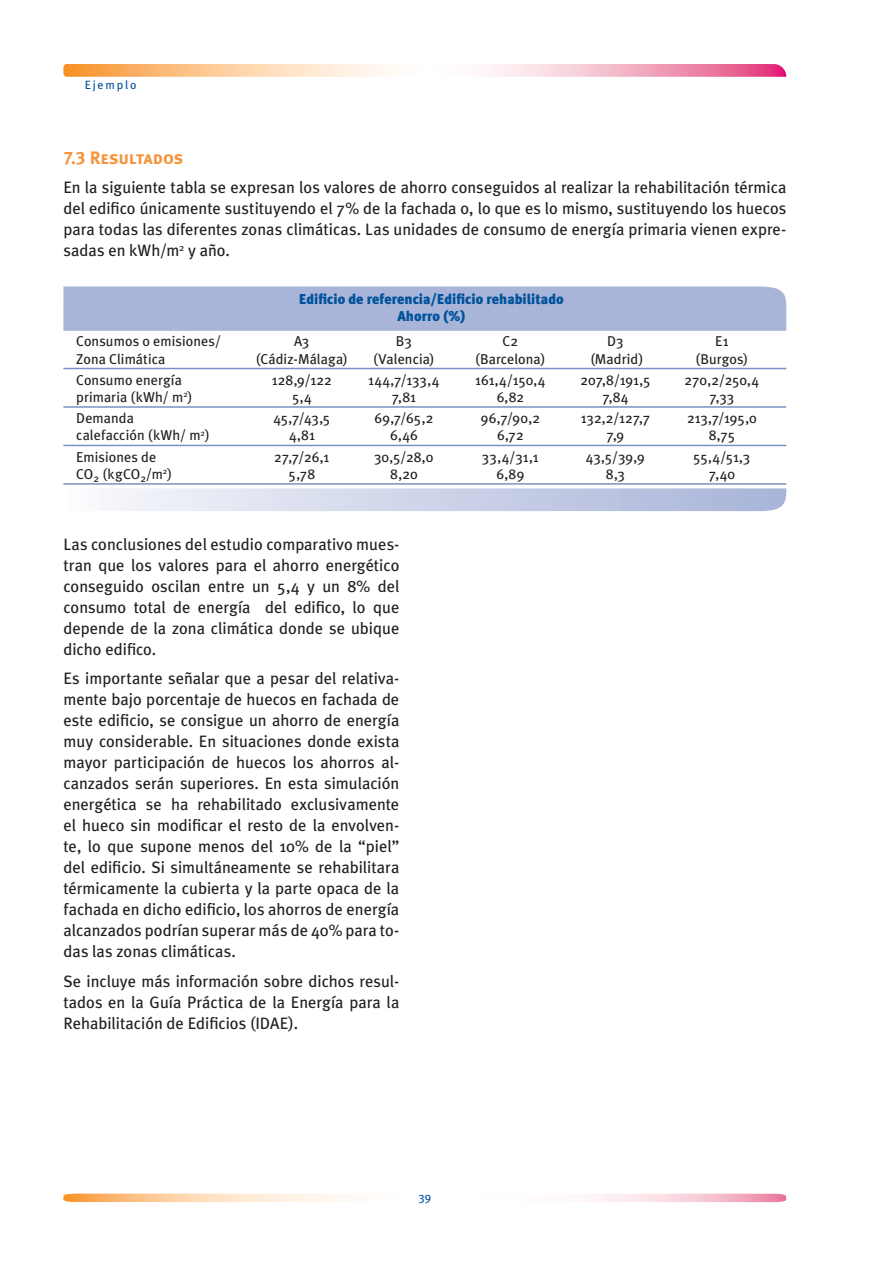
<style>
.page{position:relative;width:892px;height:1264px;background:#fff}
.page>*{position:absolute;margin:0;border:0;box-sizing:border-box;transform-origin:0 0}
.t1{font:18px "Meta Plus Bold Caps";letter-spacing:-.015em;color:#f79239}
.t2{font:16.5px/21px "Meta Plus";color:#231f20;text-align:justify}
.t3{font:14.25px "Meta Plus";letter-spacing:.005em;color:#231f20}
.t4{font:900 14.25px/17.1px "Meta Plus";color:#00529b;text-align:center}
.t5{font:12px "Meta Plus";letter-spacing:.15em;color:#00529b}
</style>
<div class="page">
<svg style="left:63px;top:64px;width:723px;height:13px"></svg>
<svg style="left:590px;top:1193px;width:196px;height:9px"></svg>
<svg style="left:63px;top:1193px;width:289px;height:9px;background:#fdd9b5"></svg>
<svg style="left:112px;top:488px;width:675px;height:23px;background:#ced4e8"></svg>
<div style="left:63px;top:286px;width:723px;height:45px;background:#a8b5d8"></div>
<hr style="left:63px;top:368px;width:723px;height:1px;background:#7b91c3">
<hr style="left:63px;top:406px;width:723px;height:2px;background:#7b91c3">
<hr style="left:63px;top:445px;width:723px;height:1px;background:#7b91c3">
<hr style="left:63px;top:483px;width:723px;height:1px;background:#7b91c3">
<p class="t5" style="left:85px;top:79px;width:53px">Ejemplo</p>
<p class="t1" style="left:63px;top:147px;width:122px">7.3 Resultados</p>
<p class="t2" style="left:63px;top:178px;width:724px">En la siguiente tabla se expresan los valores de ahorro conseguidos al realizar la rehabilitación térmica del edifico únicamente sustituyendo el 7% de la fachada o, lo que es lo mismo, sustituyendo los huecos para todas las diferentes zonas climáticas. Las unidades de consumo de energía primaria vienen expre&shy;sadas en kWh/m<sup>2</sup> y año.</p>
<p class="t4" style="left:299px;top:290px;width:266px">Edificio de referencia/Edificio rehabilitado<br>Ahorro (%)</p>
<p class="t3" style="left:76px;top:334px;width:147px">Consumos o emisiones/</p>
<p class="t3" style="left:294px;top:334px;width:17px">A3</p>
<p class="t3" style="left:396px;top:334px;width:18px">B3</p>
<p class="t3" style="left:502px;top:334px;width:17px">C2</p>
<p class="t3" style="left:607px;top:334px;width:18px">D3</p>
<p class="t3" style="left:715px;top:334px;width:15px">E1</p>
<p class="t3" style="left:76px;top:351px;width:91px">Zona Climática</p>
<p class="t3" style="left:256px;top:351px;width:93px">(Cádiz-Málaga)</p>
<p class="t3" style="left:373px;top:351px;width:63px">(Valencia)</p>
<p class="t3" style="left:475px;top:351px;width:72px">(Barcelona)</p>
<p class="t3" style="left:590px;top:351px;width:55px">(Madrid)</p>
<p class="t3" style="left:696px;top:351px;width:54px">(Burgos)</p>
<p class="t3" style="left:76px;top:373px;width:107px">Consumo energía</p>
<p class="t3" style="left:272px;top:373px;width:61px">128,9/122</p>
<p class="t3" style="left:368px;top:373px;width:73px">144,7/133,4</p>
<p class="t3" style="left:475px;top:373px;width:72px">161,4/150,4</p>
<p class="t3" style="left:580px;top:373px;width:72px">207,8/191,5</p>
<p class="t3" style="left:685px;top:373px;width:76px">270,2/250,4</p>
<p class="t3" style="left:76px;top:390px;width:118px">primaria (kWh/ m<sup>2</sup>)</p>
<p class="t3" style="left:292px;top:390px;width:21px">5,4</p>
<p class="t3" style="left:392px;top:390px;width:26px">7,81</p>
<p class="t3" style="left:497px;top:390px;width:29px">6,82</p>
<p class="t3" style="left:602px;top:390px;width:28px">7,84</p>
<p class="t3" style="left:709px;top:390px;width:27px">7,33</p>
<p class="t3" style="left:76px;top:411px;width:59px">Demanda</p>
<p class="t3" style="left:273px;top:411px;width:59px">45,7/43,5</p>
<p class="t3" style="left:375px;top:411px;width:60px">69,7/65,2</p>
<p class="t3" style="left:481px;top:411px;width:61px">96,7/90,2</p>
<p class="t3" style="left:581px;top:411px;width:71px">132,2/127,7</p>
<p class="t3" style="left:687px;top:411px;width:71px">213,7/195,0</p>
<p class="t3" style="left:76px;top:428px;width:135px">calefacción (kWh/ m<sup>2</sup>)</p>
<p class="t3" style="left:289px;top:428px;width:27px">4,81</p>
<p class="t3" style="left:390px;top:428px;width:29px">6,46</p>
<p class="t3" style="left:497px;top:428px;width:28px">6,72</p>
<p class="t3" style="left:607px;top:428px;width:19px">7,9</p>
<p class="t3" style="left:709px;top:428px;width:28px">8,75</p>
<p class="t3" style="left:76px;top:450px;width:82px">Emisiones de</p>
<p class="t3" style="left:274px;top:450px;width:57px">27,7/26,1</p>
<p class="t3" style="left:374px;top:450px;width:61px">30,5/28,0</p>
<p class="t3" style="left:482px;top:450px;width:58px">33,4/31,1</p>
<p class="t3" style="left:586px;top:450px;width:60px">43,5/39,9</p>
<p class="t3" style="left:693px;top:450px;width:59px">55,4/51,3</p>
<p class="t3" style="left:76px;top:467px;width:97px">CO<sub>2</sub> (kgCO<sub>2</sub>/m<sup>2</sup>)</p>
<p class="t3" style="left:289px;top:467px;width:28px">5,78</p>
<p class="t3" style="left:390px;top:467px;width:29px">8,20</p>
<p class="t3" style="left:497px;top:467px;width:29px">6,89</p>
<p class="t3" style="left:606px;top:467px;width:21px">8,3</p>
<p class="t3" style="left:709px;top:467px;width:28px">7,40</p>
<p class="t2" style="left:63px;top:534px;width:338px">Las conclusiones del estudio comparativo mues&shy;tran que los valores para el ahorro energético conseguido oscilan entre un 5,4 y un 8% del consumo total de energía del edifico, lo que depende de la zona climática donde se ubique dicho edifico.</p>
<p class="t2" style="left:63px;top:668px;width:338px">Es importante señalar que a pesar del relativa&shy;mente bajo porcentaje de huecos en fachada de este edificio, se consigue un ahorro de energía muy considerable. En situaciones donde exista mayor participación de huecos los ahorros al&shy;canzados serán superiores. En esta simulación energética se ha rehabilitado exclusivamente el hueco sin modificar el resto de la envolven&shy;te, lo que supone menos del 10% de la “piel” del edificio. Si simultáneamente se rehabilitara térmicamente la cubierta y la parte opaca de la fachada en dicho edificio, los ahorros de energía alcanzados podrían superar más de 40% para to&shy;das las zonas climáticas.</p>
<p class="t2" style="left:63px;top:971px;width:337px">Se incluye más información sobre dichos resul&shy;tados en la Guía Práctica de la Energía para la Rehabilitación de Edificios (IDAE).</p>
<p class="t5" style="left:418px;top:1191px;width:14px">39</p>
</div>
